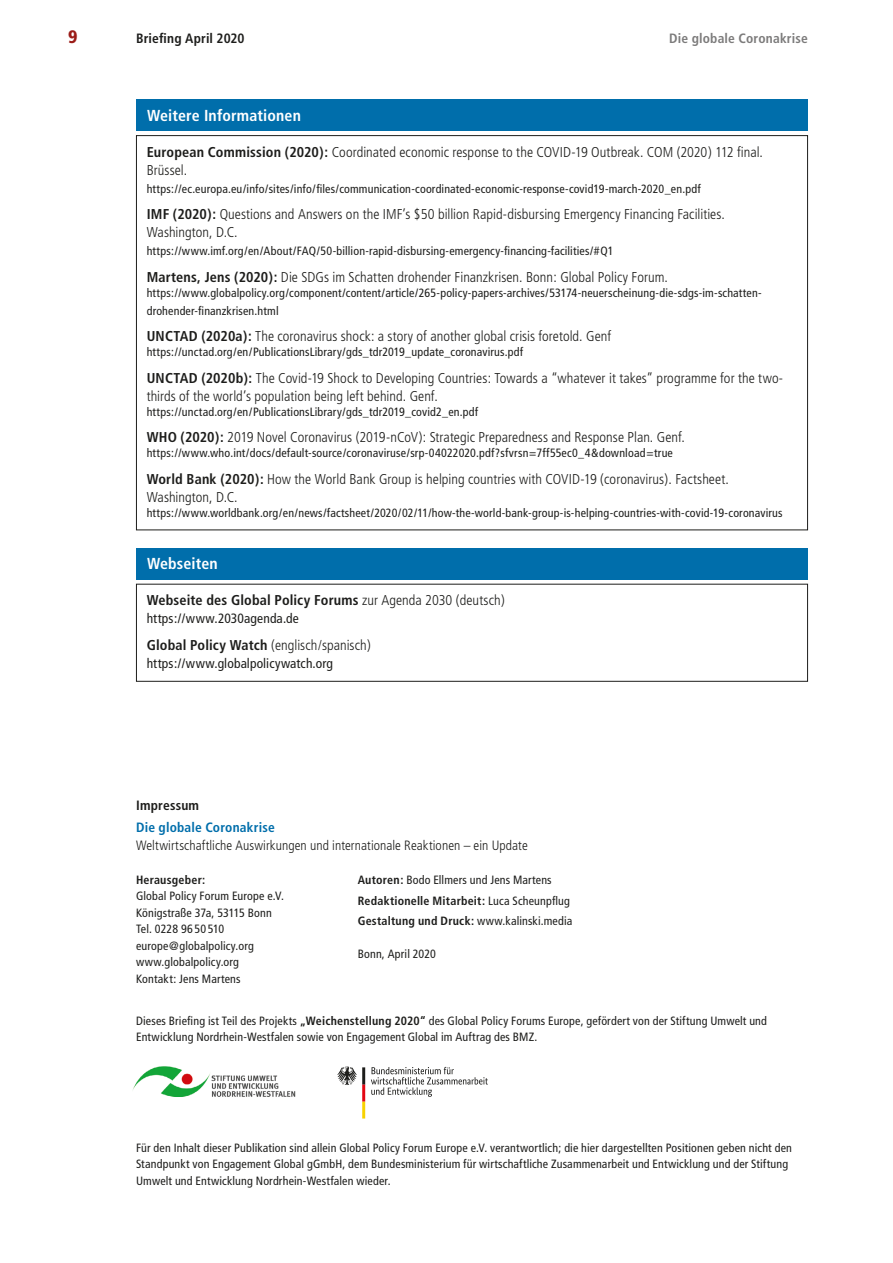
<style>
.page{position:relative;width:893px;height:1263px;background:#fff}
.page>*{position:absolute;margin:0;border:0;box-sizing:border-box;transform-origin:0 0}
.t1{font:900 condensed 18px "Frutiger";color:#9b1c18}
.t2{font:700 condensed 15.9px "Frutiger";letter-spacing:.005em;color:#fff}
.t3{font:300 condensed 14.25px/18px "Frutiger";letter-spacing:.005em;color:#1d1d1b}
.t4{font:700 condensed 14.25px "Frutiger";letter-spacing:.01em;color:#1d1d1b}
.t5{font:300 condensed 13.5px "Frutiger";letter-spacing:.005em;color:#1d1d1b}
.t6{font:condensed 13.5px "Frutiger";letter-spacing:.01em;color:#1d1d1b}
.t7{font:700 condensed 13.5px "Frutiger";letter-spacing:.015em;color:#1d1d1b}
.t8{font:700 condensed 13.5px "Frutiger";letter-spacing:.01em;color:#7c7b7b}
.t9{font:700 condensed 13.5px "Frutiger";letter-spacing:.01em;color:#006eab}
.t10{font:condensed 12px/16.5px "Frutiger";letter-spacing:.01em;color:#1d1d1b}
.t11{font:700 condensed 12px "Frutiger";letter-spacing:.015em;color:#1d1d1b}
.s1{font-weight:700}
.s2{font-weight:300}
</style>
<div class="page">
<div style="left:136px;top:584px;width:672px;height:98px;border:1px solid #1d1d1b"></div>
<div style="left:136px;top:99px;width:672px;height:32px;background:#006eab"></div>
<div style="left:136px;top:548px;width:672px;height:31px;background:#006eab"></div>
<img style="left:132px;top:1066px;width:164px;height:31px">
<svg style="left:371px;top:1067px;width:117px;height:30px"></svg>
<svg style="left:337px;top:1066px;width:28px;height:52px"></svg>
<h1 class="t1" style="left:68px;top:26px;width:11px">9</h1>
<p class="t7" style="left:136px;top:31px;width:110px">Briefing April 2020</p>
<p class="t8" style="left:669px;top:31px;width:140px">Die globale Coronakrise</p>
<h2 class="t2" style="left:147px;top:106px;width:155px">Weitere Informationen</h2>
<p class="t3" style="left:147px;top:143px;width:618px"><span class="s1">European Commission (2020):</span> Coordinated economic response to the COVID-19 Outbreak. COM (2020) 112 final.<br>Brüssel.</p>
<p class="t10" style="left:147px;top:180px;width:556px">https://ec.europa.eu/info/sites/info/files/communication-coordinated-economic-response-covid19-march-2020_en.pdf</p>
<p class="t3" style="left:147px;top:206px;width:580px"><span class="s1">IMF (2020):</span> Questions and Answers on the IMF’s $50 billion Rapid-disbursing Emergency Financing Facilities.<br>Washington, D.C.</p>
<p class="t10" style="left:147px;top:243px;width:468px">https://www.imf.org/en/About/FAQ/50-billion-rapid-disbursing-emergency-financing-facilities/#Q1</p>
<p class="t3" style="left:147px;top:268px;width:523px"><span class="s1">Martens, Jens (2020):</span> Die SDGs im Schatten drohender Finanzkrisen. Bonn: Global Policy Forum.</p>
<p class="t10" style="left:147px;top:284px;width:616px;line-height:18px">https://www.globalpolicy.org/component/content/article/265-policy-papers-archives/53174-neuerscheinung-die-sdgs-im-schatten&shy;drohender-finanzkrisen.html</p>
<p class="t3" style="left:147px;top:328px;width:466px"><span class="s1">UNCTAD (2020a):</span> The coronavirus shock: a story of another global crisis foretold. Genf</p>
<p class="t10" style="left:147px;top:344px;width:378px">https://unctad.org/en/PublicationsLibrary/gds_tdr2019_update_coronavirus.pdf</p>
<p class="t3" style="left:147px;top:369px;width:638px"><span class="s1">UNCTAD (2020b):</span> The Covid-19 Shock to Developing Countries: Towards a “whatever it takes” programme for the two&shy;thirds of the world’s population being left behind. Genf.</p>
<p class="t10" style="left:147px;top:403px;width:333px">https://unctad.org/en/PublicationsLibrary/gds_tdr2019_covid2_en.pdf</p>
<p class="t3" style="left:147px;top:429px;width:540px"><span class="s1">WHO (2020):</span> 2019 Novel Coronavirus (2019‑nCoV): Strategic Preparedness and Response Plan. Genf.</p>
<p class="t10" style="left:147px;top:445px;width:528px">https://www.who.int/docs/default-source/coronaviruse/srp-04022020.pdf?sfvrsn=7ff55ec0_4&amp;download=true</p>
<p class="t3" style="left:147px;top:470px;width:584px"><span class="s1">World Bank (2020):</span> How the World Bank Group is helping countries with COVID-19 (coronavirus). Factsheet.<br>Washington, D.C.</p>
<p class="t10" style="left:147px;top:504px;width:637px">https://www.worldbank.org/en/news/factsheet/2020/02/11/how-the-world-bank-group-is-helping-countries-with-covid-19-coronavirus</p>
<h2 class="t2" style="left:147px;top:554px;width:72px">Webseiten</h2>
<p class="t4" style="left:147px;top:592px;width:360px">Webseite des Global Policy Forums <span class="s2">zur Agenda 2030 (deutsch)</span></p>
<p class="t6" style="left:147px;top:611px;width:154px">https://www.2030agenda.de</p>
<p class="t3" style="left:147px;top:636px;width:226px"><span class="s1">Global Policy Watch</span> (englisch/spanisch)</p>
<p class="t6" style="left:147px;top:655px;width:188px">https://www.globalpolicywatch.org</p>
<p class="t7" style="left:136px;top:797px;width:65px">Impressum</p>
<p class="t9" style="left:136px;top:819px;width:140px">Die globale Coronakrise</p>
<p class="t5" style="left:136px;top:838px;width:393px">Weltwirtschaftliche Auswirkungen und internationale Reaktionen – ein Update</p>
<p class="t11" style="left:136px;top:872px;width:71px">Herausgeber:</p>
<p class="t10" style="left:136px;top:888px;width:149px">Global Policy Forum Europe e.V.<br>Königstraße 37a, 53115 Bonn<br>Tel. 0228 96 50 510 europe@globalpolicy.org www.globalpolicy.org<br>Kontakt: Jens Martens</p>
<p class="t10" style="left:358px;top:869px;width:216px;line-height:20.7px"><span class="s1">Autoren:</span> Bodo Ellmers und Jens Martens<br><span class="s1">Redaktionelle Mitarbeit:</span> Luca Scheunpflug<br><span class="s1">Gestaltung und Druck:</span> www.kalinski.media</p>
<p class="t10" style="left:358px;top:946px;width:80px">Bonn, April 2020</p>
<p class="t10" style="left:136px;top:1012px;width:632px">Dieses Briefing ist Teil des Projekts <span class="s1">„Weichenstellung 2020“</span> des Global Policy Forums Europe, gefördert von der Stiftung Umwelt und<br>Entwicklung Nordrhein-Westfalen sowie von Engagement Global im Auftrag des BMZ.</p>
<p class="t10" style="left:136px;top:1139px;width:657px">Für den Inhalt dieser Publikation sind allein Global Policy Forum Europe e.V. verantwortlich; die hier dargestellten Positionen geben nicht den<br>Standpunkt von Engagement Global gGmbH, dem Bundesministerium für wirtschaftliche Zusammenarbeit und Entwicklung und der Stiftung<br>Umwelt und Entwicklung Nordrhein-Westfalen wieder.</p>
</div>
